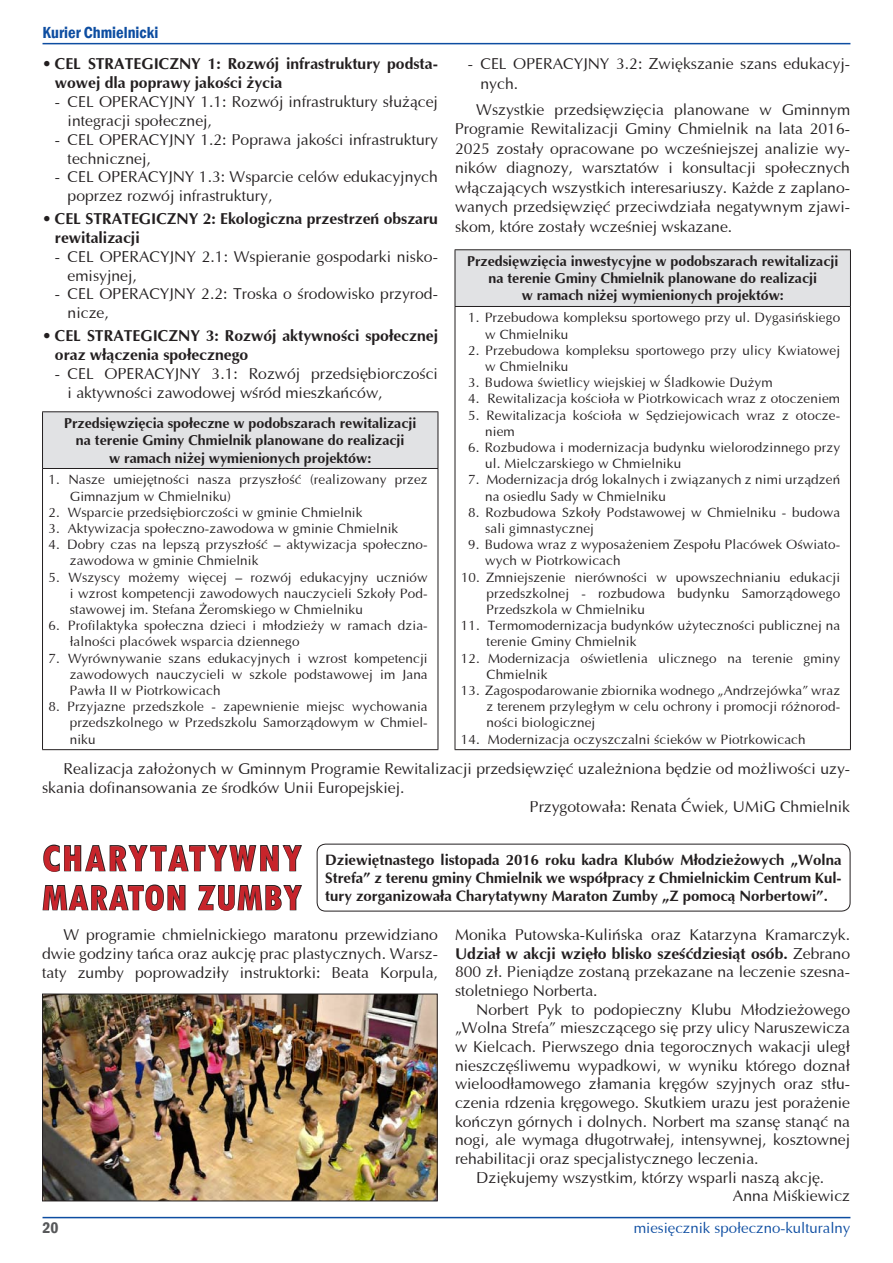
<style>
.page{position:relative;width:893px;height:1263px;background:#fff}
.page>*{position:absolute;margin:0;border:0;box-sizing:border-box;transform-origin:0 0}
.t1{font:700 condensed 40.5px "Tw Cen";letter-spacing:.06em;color:#c8242b}
.t2{font:700 condensed 39px "Tw Cen";letter-spacing:.03em;color:#c8242b}
.t3{font:600 condensed 16.5px "Franklin Gothic";color:#0d4da1}
.t4{font:15.75px/19.5px "Ottawa";color:#231f20}
.t5{font:700 15.75px/18.9px "Ottawa";color:#231f20}
.t6{font:600 condensed 15.75px "Franklin Gothic";color:#57585a}
.t7{font:700 15px/18px "Ottawa";color:#231f20;text-align:justify}
.t8{font:15px "Ottawa";color:#0d4da1}
.t9{font:700 14.25px/17.1px "Ottawa";color:#231f20;text-align:center}
.t10{font:13.5px/16.2px "Ottawa";letter-spacing:.01em;color:#231f20}
.s1{font-weight:400}
.s2{font-weight:700}
</style>
<div class="page">
<hr style="left:43px;top:1217px;width:807px;height:1px;background:#0d4da1">
<hr style="left:43px;top:43px;width:807px;height:1px;background:#0d4da1">
<div style="left:43px;top:412px;width:395px;height:56px;background:#e1e2e4"></div>
<hr style="left:42px;top:411px;width:396px;height:1px;background:#231f20">
<hr style="left:42px;top:412px;width:1px;height:56px;background:#231f20">
<hr style="left:438px;top:412px;width:1px;height:56px;background:#231f20">
<hr style="left:42px;top:468px;width:396px;height:1px;background:#231f20">
<hr style="left:42px;top:469px;width:1px;height:280px;background:#231f20">
<hr style="left:438px;top:469px;width:1px;height:280px;background:#231f20">
<hr style="left:42px;top:749px;width:396px;height:1px;background:#231f20">
<div style="left:455px;top:250px;width:395px;height:56px;background:#e1e2e4"></div>
<hr style="left:455px;top:249px;width:396px;height:1px;background:#231f20">
<hr style="left:455px;top:250px;width:1px;height:56px;background:#231f20">
<hr style="left:850px;top:250px;width:1px;height:56px;background:#231f20">
<hr style="left:455px;top:306px;width:396px;height:1px;background:#231f20">
<hr style="left:455px;top:307px;width:1px;height:442px;background:#231f20">
<hr style="left:850px;top:307px;width:1px;height:442px;background:#231f20">
<hr style="left:455px;top:749px;width:396px;height:1px;background:#231f20">
<div style="left:317px;top:844px;width:533px;height:67px;border:1px solid #231f20;border-radius:9px"></div>
<img style="left:44px;top:996px;width:392px;height:203px">
<div style="left:42px;top:994px;width:396px;height:207px;border:1px solid #231f20"></div>
<svg style="left:43px;top:844px;width:259px;height:28px"></svg>
<svg style="left:42px;top:884px;width:144px;height:27px"></svg>
<svg style="left:198px;top:885px;width:104px;height:26px"></svg>
<p class="t3" style="left:43px;top:22px;width:117px">Kurier Chmielnicki</p>
<p class="t5" style="left:55px;top:54px;width:385px;text-indent:-13px"><span class="s1">•</span> CEL STRAT EGI CZNY 1: Rozwój infrastruktury podsta&shy;wowej dla poprawy jakości życia</p>
<p class="t4" style="left:68px;top:92px;width:372px;line-height:18.9px;text-indent:-13px">- CEL OPERACYJNY 1.1: Rozwój infrastruktury służącej integracji społecznej,</p>
<p class="t4" style="left:68px;top:130px;width:372px;line-height:18.9px;text-indent:-13px">- CEL OPERACYJNY 1.2: Poprawa jakości infrastruktury technicznej,</p>
<p class="t4" style="left:68px;top:168px;width:372px;line-height:18.9px;text-indent:-13px">- CEL OPERACYJNY 1.3: Wsparcie celów edukacyjnych poprzez rozwój infrastruktury,</p>
<p class="t5" style="left:55px;top:209px;width:385px;text-indent:-13px"><span class="s1">•</span> CEL STRATEGI CZNY 2: Ekologiczna przestrzeń obszaru rewitalizacji</p>
<p class="t4" style="left:68px;top:247px;width:372px;line-height:18.9px;text-indent:-13px">- CEL OPERACYJNY 2.1: Wspieranie gospodarki nisko&shy;emisyjnej,</p>
<p class="t4" style="left:68px;top:285px;width:372px;line-height:18.9px;text-indent:-13px">- CEL OPERACYJNY 2.2: Troska o środowisko przyrod&shy;nicze,</p>
<p class="t5" style="left:55px;top:326px;width:385px;text-indent:-13px"><span class="s1">•</span> CEL STRAT EGI CZNY 3: Rozwój aktywności społecznej oraz włączenia społecznego</p>
<p class="t4" style="left:68px;top:364px;width:372px;line-height:18.9px;text-indent:-13px">- CEL OPERACYJNY 3.1: Rozwój przedsiębiorczości i aktywności zawodowej wśród mieszkańców,</p>
<p class="t9" style="left:64px;top:415px;width:354px">Przedsięwzięcia społeczne w podobszarach rewitalizacji na terenie Gminy Chmielnik planowane do realizacji<br>w ramach niżej wymienionych projektów:</p>
<p class="t10" style="left:70px;top:472px;width:359px;text-indent:-21px">1. Nasze umiejętności nasza przyszłość (realizowany przez<br>Gimnazjum w Chmielniku)</p>
<p class="t10" style="left:49px;top:504px;width:316px">2. Wsparcie przedsiębiorczości w gminie Chmielnik</p>
<p class="t10" style="left:49px;top:520px;width:351px">3. Aktywizacja społeczno-zawodowa w gminie Chmielnik</p>
<p class="t10" style="left:70px;top:536px;width:359px;text-indent:-21px">4. Dobry czas na lepszą przyszłość – aktywizacja społeczno&shy;zawodowa w gminie Chmielnik</p>
<p class="t10" style="left:70px;top:569px;width:359px;text-align:justify;text-indent:-21px">5. Wszyscy możemy więcej – rozwój edukacyjny uczniów i wzrost kompetencji zawodowych nauczycieli Szkoły Pod&shy;stawowej im. Stefana Żeromskiego w Chmielniku</p>
<p class="t10" style="left:70px;top:617px;width:359px;text-indent:-21px">6. Profilaktyka społeczna dzieci i młodzieży w ramach dzia&shy;łalności placówek wsparcia dziennego</p>
<p class="t10" style="left:70px;top:650px;width:359px;text-align:justify;text-indent:-21px">7. Wyrównywanie szans edukacyjnych i wzrost kompetencji zawodowych nauczycieli w szkole podstawowej im Jana Pawła II w Piotrkowicach</p>
<p class="t10" style="left:70px;top:698px;width:359px;text-align:justify;text-indent:-21px">8. Przyjazne przedszkole - zapewnienie miejsc wychowania przedszkolnego w Przedszkolu Samorządowym w Chmiel&shy;niku</p>
<p class="t4" style="left:480px;top:54px;width:371px;text-indent:-13px">- CEL OPERACYJNY 3.2: Zwiększanie szans edukacyj&shy;nych.</p>
<p class="t4" style="left:455px;top:100px;width:397px;text-align:justify;text-indent:21px">Wszystkie przedsięwzięcia planowane w Gminnym Programie Rewitalizacji Gminy Chmielnik na lata 2016- 2025 zostały opracowane po wcześniejszej analizie wy&shy;ników diagnozy, warsztatów i konsultacji społecznych włączających wszystkich interesariuszy. Każde z zaplano&shy;wanych przedsięwzięć przeciwdziała negatywnym zjawi&shy;skom, które zostały wcześniej wskazane.</p>
<p class="t9" style="left:467px;top:253px;width:373px">Przedsięwzięcia inwestycyjne w podobszarach rewitalizacji na terenie Gminy Chmielnik planowane do realizacji<br>w ramach niżej wymienionych projektów:</p>
<p class="t10" style="left:485px;top:310px;width:356px;text-indent:-17px">1. Przebudowa kompleksu sportowego przy ul. Dygasińskiego w Chmielniku</p>
<p class="t10" style="left:485px;top:342px;width:356px;text-indent:-17px">2. Przebudowa kompleksu sportowego przy ulicy Kwiatowej w Chmielniku</p>
<p class="t10" style="left:468px;top:374px;width:306px">3. Budowa świetlicy wiejskiej w Śladkowie Dużym</p>
<p class="t10" style="left:468px;top:391px;width:373px">4. Rewitalizacja kościoła w Piotrkowicach wraz z otoczeniem</p>
<p class="t10" style="left:485px;top:407px;width:356px;text-indent:-17px">5. Rewitalizacja kościoła w Sędziejowicach wraz z otocze&shy;niem</p>
<p class="t10" style="left:485px;top:439px;width:356px;text-indent:-17px">6. Rozbudowa i modernizacja budynku wielorodzinnego przy ul. Mielczarskiego w Chmielniku</p>
<p class="t10" style="left:485px;top:472px;width:356px;text-indent:-17px">7. Modernizacja dróg lokalnych i związanych z nimi urządzeń na osiedlu Sady w Chmielniku</p>
<p class="t10" style="left:485px;top:504px;width:356px;text-indent:-17px">8. Rozbudowa Szkoły Podstawowej w Chmielniku - budowa sali gimnastycznej</p>
<p class="t10" style="left:485px;top:536px;width:356px;text-indent:-17px">9. Budowa wraz z wyposażeniem Zespołu Placówek Oświato&shy;wych w Piotrkowicach</p>
<p class="t10" style="left:486px;top:569px;width:355px;text-align:justify;text-indent:-26px">10. Zmniejszenie nierówności w upowszechnianiu edukacji przedszkolnej - rozbudowa budynku Samorządowego Przedszkola w Chmielniku</p>
<p class="t10" style="left:486px;top:617px;width:355px;text-indent:-26px">11. Termomodernizacja budynków użyteczności publicznej na terenie Gminy Chmielnik</p>
<p class="t10" style="left:486px;top:650px;width:355px;text-indent:-26px">12. Modernizacja oświetlenia ulicznego na terenie gminy<br>Chmielnik</p>
<p class="t10" style="left:486px;top:682px;width:355px;text-align:justify;text-indent:-26px">13. Zagospodarowanie zbiornika wodnego „Andrzejówka” wraz z terenem przyległym w celu ochrony i promocji różnorod&shy;ności biologicznej</p>
<p class="t10" style="left:461px;top:731px;width:346px">14. Modernizacja oczyszczalni ścieków w Piotrkowicach</p>
<p class="t4" style="left:63px;top:759px;width:788px">Realizacja założonych w Gminnym Programie Rewitalizacji przedsięwzięć uzależniona będzie od możliwości uzy-</p>
<p class="t4" style="left:42px;top:778px;width:364px">skania dofinansowania ze środków Unii Europejskiej.</p>
<p class="t4" style="left:530px;top:797px;width:322px">Przygotowała: Renata Ćwiek, UMiG Chmielnik</p>
<h1 class="t1" style="left:42px;top:833px;width:261px">CHARYTATYWN Y</h1>
<h2 class="t2" style="left:42px;top:874px;width:261px">MARATON ZUM BY</h2>
<p class="t4" style="left:42px;top:925px;width:397px;line-height:19px;text-align:justify;text-indent:21px">W programie chmielnickiego maratonu przewidziano dwie godziny tańca oraz aukcję prac plastycznych. Warsz&shy;taty zumby poprowadziły instruktorki: Beata Korpula,</p>
<p class="t7" style="left:325px;top:851px;width:518px">Dziewiętnastego listopada 2016 roku kadra Klubów Młodzieżowych „Wolna Strefa” z terenu gminy Chmielnik we współpracy z Chmielnickim Centrum Kul&shy;tury zorganizowała Charytatywny Maraton Zumby „Z pomocą Norbertowi”.</p>
<p class="t4" style="left:455px;top:925px;width:397px;line-height:18.6px;text-align:justify">Monika Putowska-Kulińska oraz Katarzyna Kramarczyk.<br><span class="s2">Udział w akcji wzięło blisko sześćdziesiąt osób.</span> Zebrano 800 zł. Pieniądze zostaną przekazane na leczenie szesna&shy;stoletniego Norberta.</p>
<p class="t4" style="left:476px;top:1000px;width:375px">Norbert Pyk to podopieczny Klubu Młodzieżowego</p>
<p class="t4" style="left:455px;top:1018px;width:397px">„Wolna Strefa” mieszczącego się przy ulicy Naruszewicza</p>
<p class="t4" style="left:455px;top:1037px;width:397px">w Kielcach. Pierwszego dnia tegorocznych wakacji uległ</p>
<p class="t4" style="left:455px;top:1055px;width:397px">nieszczęśliwemu wypadkowi, w wyniku którego doznał</p>
<p class="t4" style="left:455px;top:1074px;width:397px">wieloodłamowego złamania kręgów szyjnych oraz stłu-</p>
<p class="t4" style="left:455px;top:1093px;width:397px">czenia rdzenia kręgowego. Skutkiem urazu jest porażenie</p>
<p class="t4" style="left:455px;top:1111px;width:397px">kończyn górnych i dolnych. Norbert ma szansę stanąć na</p>
<p class="t4" style="left:455px;top:1130px;width:397px">nogi, ale wymaga długotrwałej, intensywnej, kosztownej</p>
<p class="t4" style="left:455px;top:1149px;width:305px">rehabilitacji oraz specjalistycznego leczenia.</p>
<p class="t4" style="left:476px;top:1167px;width:350px">Dziękujemy wszystkim, którzy wsparli naszą akcję.</p>
<p class="t4" style="left:733px;top:1186px;width:119px">Anna Miśkiewicz</p>
<p class="t6" style="left:43px;top:1217px;width:18px">20</p>
<p class="t8" style="left:634px;top:1219px;width:218px">miesięcznik społeczno-kulturalny</p>
</div>
